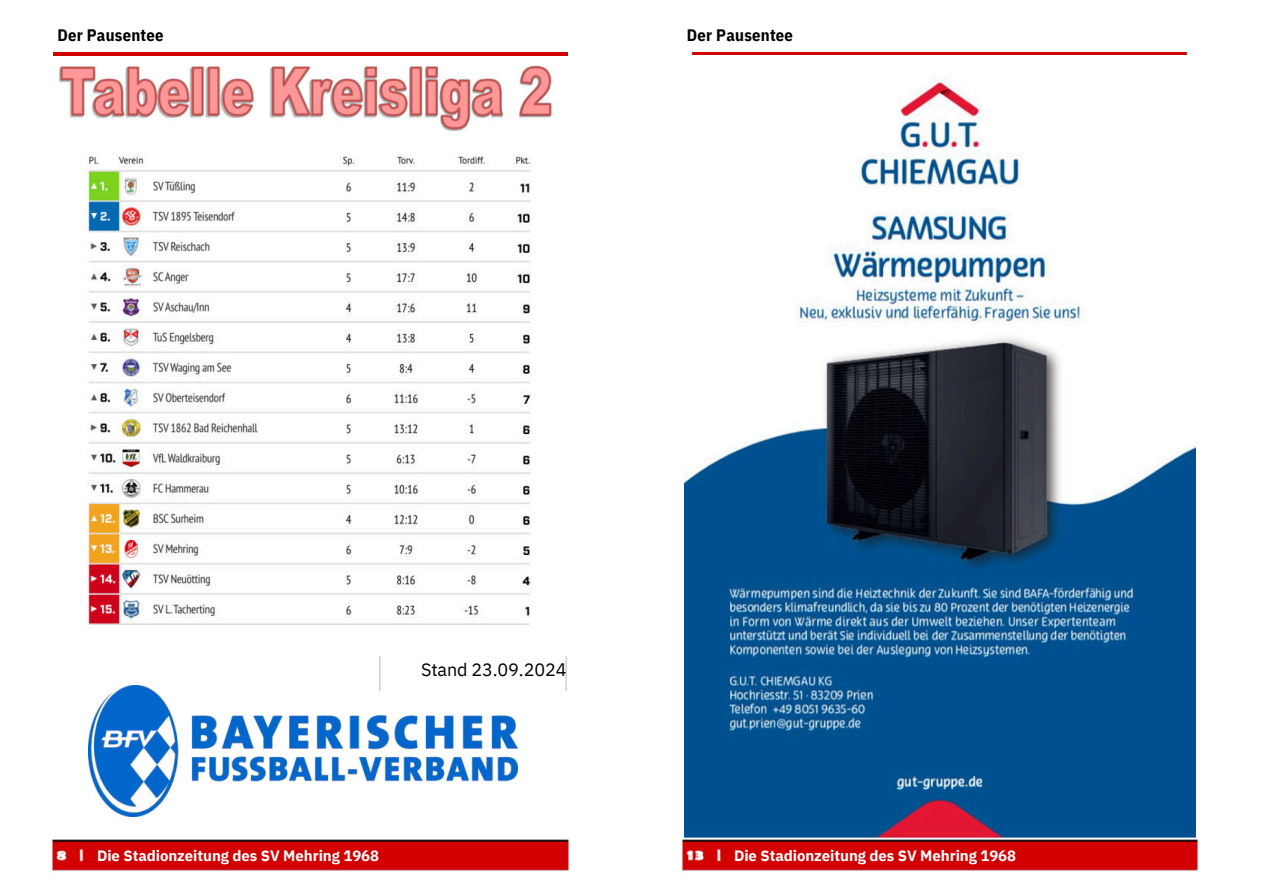
<style>
.page{position:relative;width:1263px;height:894px;background:#fff}
.page>*{position:absolute;margin:0;border:0;box-sizing:border-box;transform-origin:0 0}
.t1{font:18px "IBM Plex Sans";letter-spacing:-.01em;color:#000}
.t2{font:700 16.5px "IBM Plex Sans Cond";letter-spacing:.015em;color:#000}
.t3{font:700 15px "IBM Plex Sans";letter-spacing:-.005em;color:#fff}
</style>
<div class="page">
<hr style="left:53px;top:52px;width:515px;height:3px;background:#d20000">
<img style="left:52px;top:839px;width:517px;height:32px">
<img style="left:59px;top:66px;width:195px;height:53px">
<img style="left:269px;top:65px;width:235px;height:66px">
<img style="left:379px;top:656px;width:188px;height:34px">
<img style="left:518px;top:65px;width:34px;height:54px">
<img style="left:89px;top:685px;width:428px;height:130px">
<img style="left:692px;top:52px;width:495px;height:3px">
<img style="left:682px;top:832px;width:516px;height:39px">
<img style="left:685px;top:80px;width:511px;height:756px">
<img style="left:87px;top:156px;width:229px;height:469px">
<img style="left:381px;top:155px;width:151px;height:470px">
<img style="left:316px;top:156px;width:65px;height:469px">
<p class="t2" style="left:57px;top:22px;width:108px">Der Pausentee</p>
<p class="t2" style="left:687px;top:22px;width:108px">Der Pausentee</p>
<p class="t1" style="left:421px;top:655px;width:147px">Stand 23.09.2024</p>
<p class="t3" style="left:97px;top:843px;width:284px">Die Stadionzeitung des SV Mehring 1968</p>
<p class="t3" style="left:734px;top:843px;width:284px">Die Stadionzeitung des SV Mehring 1968</p>
</div>
